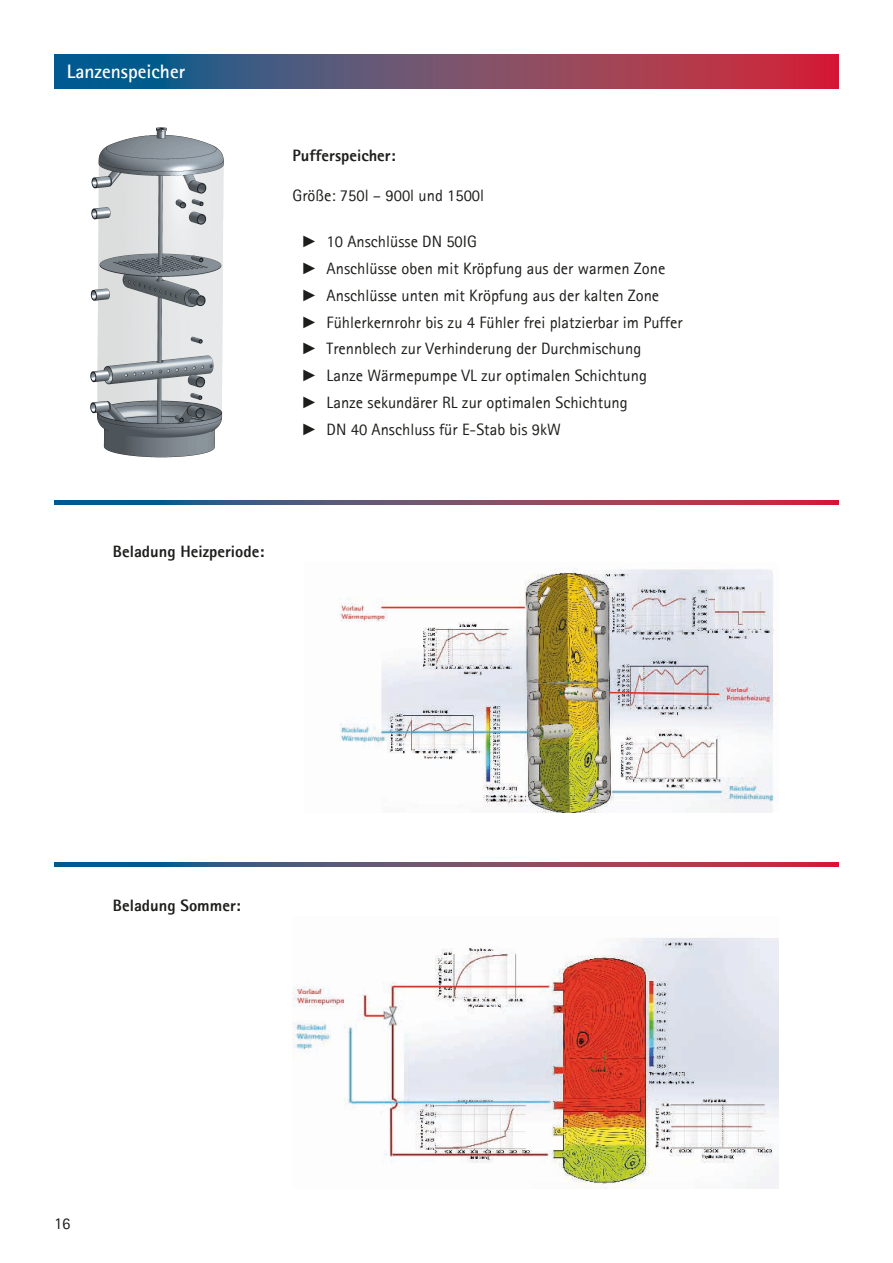
<style>
.page{position:relative;width:893px;height:1263px;background:#fff}
.page>*{position:absolute;margin:0;border:0;box-sizing:border-box;transform-origin:0 0}
.t1{font:700 19.5px "AT Rotis Sans Serif";color:#fff}
.t2{font:16.5px/26.7px "AT Rotis Sans Serif";color:#1d1d1b}
.t3{font:800 16.5px "AT Rotis Sans Serif";color:#1d1d1b}
.s1{font-family:"Arial"}
</style>
<div class="page">
<svg style="left:54px;top:54px;width:785px;height:34px;background:#6f4b69"></svg>
<svg style="left:54px;top:500px;width:785px;height:5px;background:#6f4b69"></svg>
<svg style="left:54px;top:862px;width:785px;height:5px;background:#6f4b69"></svg>
<img style="left:90px;top:127px;width:134px;height:331px">
<img style="left:339px;top:568px;width:440px;height:245px">
<img style="left:293px;top:937px;width:486px;height:251px">
<p class="t1" style="left:67px;top:59px;width:120px">Lanzenspeicher</p>
<p class="t3" style="left:293px;top:145px;width:104px">Pufferspeicher:</p>
<p class="t2" style="left:293px;top:182px;width:193px">Größe: 750l – 900l und 1500l</p>
<p class="t2" style="left:301px;top:228px;width:383px"><span class="s1">►</span> 10 Anschlüsse DN 50IG<br><span class="s1">►</span> Anschlüsse oben mit Kröpfung aus der warmen Zone <span class="s1">►</span> Anschlüsse unten mit Kröpfung aus der kalten Zone<br><span class="s1">►</span> Fühlerkernrohr bis zu 4 Fühler frei platzierbar im Puffer <span class="s1">►</span> Trennblech zur Verhinderung der Durchmischung<br><span class="s1">►</span> Lanze Wärmepumpe VL zur optimalen Schichtung<br><span class="s1">►</span> Lanze sekundärer RL zur optimalen Schichtung<br><span class="s1">►</span> DN 40 Anschluss für E-Stab bis 9kW</p>
<p class="t3" style="left:113px;top:541px;width:153px">Beladung Heizperiode:</p>
<p class="t3" style="left:113px;top:895px;width:129px">Beladung Sommer:</p>
<p class="t2" style="left:54px;top:1209px;width:18px">16</p>
</div>
